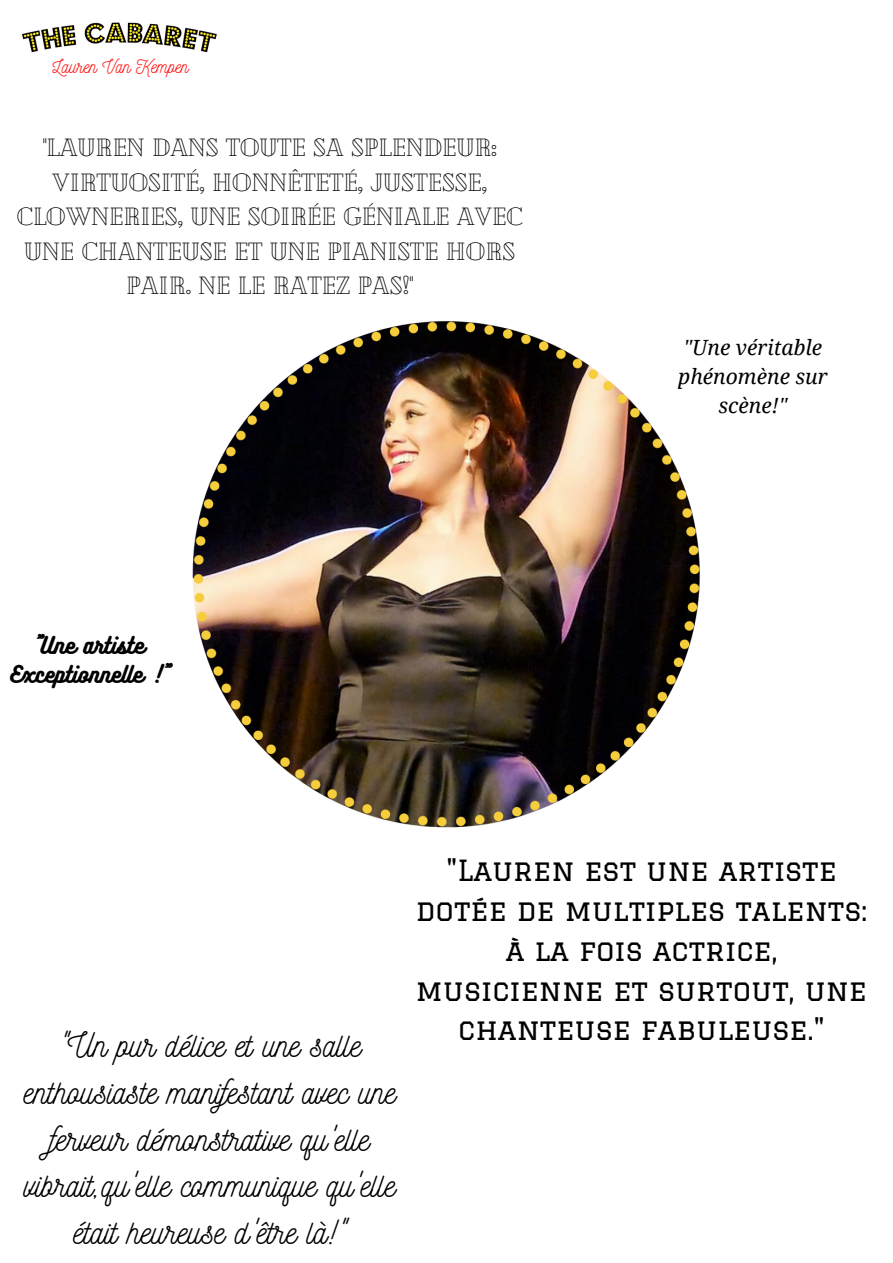
<style>
.page{position:relative;width:893px;height:1263px;background:#fff}
.page>*{position:absolute;margin:0;border:0;box-sizing:border-box;transform-origin:0 0}
.t1{font:33.53px/46.7px "Nickainley";color:#000;text-align:center}
.t2{font:28.5px/39.8px "Graduate";color:#000;text-align:center}
.t3{font:24.83px/34.5px "Cheque";color:#000;text-align:center}
.t4{font:italic 21px/29.2px "Noto Serif";color:#000;text-align:center}
.t5{font:21px/29.2px "Bukhari Script";color:#000;text-align:center}
.t6{font:18.52px "Nickainley";color:#ff1616}
</style>
<div class="page">
<img style="left:192px;top:321px;width:508px;height:507px">
<img style="left:22px;top:22px;width:195px;height:31px">
<p class="t6" style="left:53px;top:54px;width:138px">Lauren Van Kempen</p>
<p class="t3" style="left:17px;top:129px;width:507px">"LAUREN DANS TOUTE SA SPLENDEUR:<br>VIRTUOSITÉ, HONNÊTETÉ, JUSTESSE,<br>CLOWNERIES, UNE SOIRÉE GÉNIALE AVEC<br>UNE CHANTEUSE ET UNE PIANISTE HORS<br>PAIR. NE LE RATEZ PAS!"</p>
<p class="t5" style="left:10px;top:629px;width:160px">"Une artiste<br>Exceptionnelle !"</p>
<p class="t4" style="left:678px;top:332px;width:151px">"Une véritable phénomène sur scène!"</p>
<p class="t1" style="left:24px;top:1021px;width:374px">"Un pur délice et une salle enthousiaste manifestant avec une ferveur démonstrative qu'elle vibrait,qu'elle communique qu'elle était heureuse d'être là!"</p>
<p class="t2" style="left:416px;top:850px;width:453px">"Lauren est une artiste dotée de multiples talents: à la fois actrice, musicienne et surtout, une chanteuse fabuleuse."</p>
</div>
